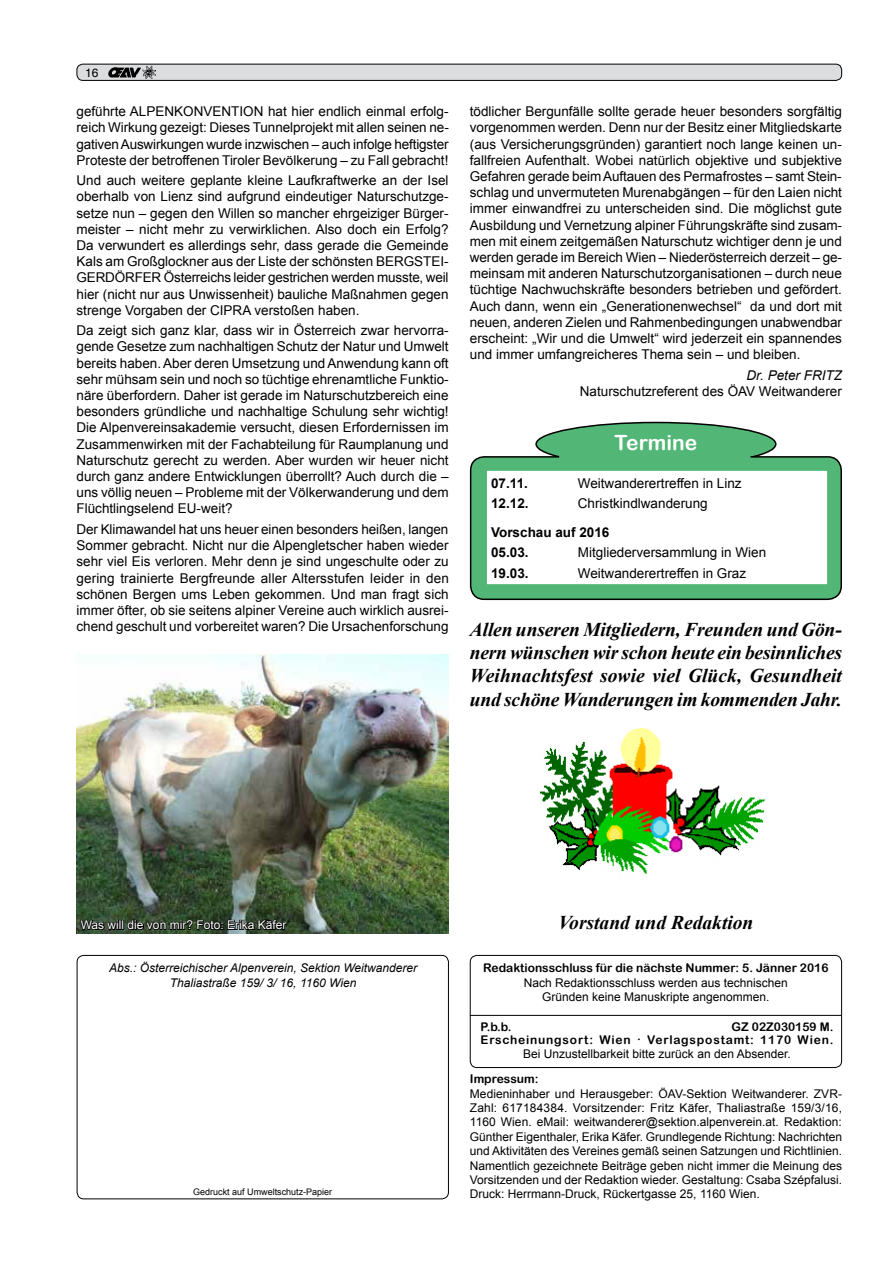
<style>
.page{position:relative;width:893px;height:1263px;background:#fff}
.page>*{position:absolute;margin:0;border:0;box-sizing:border-box;transform-origin:0 0}
.t1{font:21px "Arial Rounded MT Bold";color:#fff}
.t2{font:italic 700 19.5px/23.4px "Times New Roman";letter-spacing:-.01em;color:#000;text-align:justify}
.t3{font:13.5px/16.2px "Arial";color:#000;text-align:justify}
.t4{font:700 13.5px/20.4px "Arial";color:#000}
.t5{font:italic 13.5px "Arial";color:#000}
.t6{font:12px/14.4px "Arial";color:#000}
.t7{font:italic 12px/14.4px "Arial";color:#000;text-align:center}
.t8{font:12px "Arial Rounded MT Bold";color:#000}
.t9{font:12px/13.5px "Arial Rounded MT Bold";letter-spacing:.07em;color:#000;text-align:right}
.t10{font:12px "Arial";color:#fff}
.t11{font:12px "Helvetica";color:#000}
.t12{font:9px "Arial";color:#000}
</style>
<div class="page">
<div style="left:77px;top:64px;width:765px;height:16px;background:#dcddde;border-radius:6px"></div>
<div style="left:77px;top:64px;width:765px;height:17px;border:1px solid #000;border-radius:6px"></div>
<img style="left:108px;top:67px;width:28px;height:10px">
<svg style="left:136px;top:66px;width:19px;height:13px"></svg>
<img style="left:77px;top:654px;width:372px;height:279px">
<div style="left:77px;top:955px;width:372px;height:244px;border:1px solid #000;border-radius:7px"></div>
<svg style="left:79px;top:908px;width:209px;height:26px;background:#2c3d29"></svg>
<hr style="left:470px;top:1015px;width:372px;height:1px;background:#000">
<div style="left:470px;top:955px;width:372px;height:113px;border:1px solid #000;border-radius:7px"></div>
<div style="left:536px;top:422px;width:240px;height:44px;background:#52b776;border-radius:50%"></div>
<div style="left:535px;top:422px;width:241px;height:44px;border:2px solid #000;border-radius:50%"></div>
<div style="left:471px;top:457px;width:370px;height:142px;background:#52b776;border-radius:14px"></div>
<div style="left:470px;top:456px;width:372px;height:144px;border:2px solid #000;border-radius:14px"></div>
<div style="left:487px;top:471px;width:340px;height:113px;background:#fff"></div>
<div style="left:559px;top:452px;width:191px;height:12px;border:6px solid #52b776;border-radius:2px"></div>
<img style="left:540px;top:728px;width:225px;height:146px">
<p class="t11" style="left:85px;top:65px;width:15px">16</p>
<p class="t3" style="left:77px;top:103px;width:374px">geführte ALPENKONVENTION hat hier endlich einmal erfolg&shy;reich Wirkung gezeigt: Dieses Tunnelprojekt mit allen seinen ne&shy;gativen Auswirkungen wurde inzwischen – auch infolge heftigster Proteste der betroffenen Tiroler Bevölkerung – zu Fall gebracht!</p>
<p class="t3" style="left:77px;top:172px;width:374px">Und auch weitere geplante kleine Laufkraftwerke an der Isel oberhalb von Lienz sind aufgrund eindeutiger Naturschutzge&shy;setze nun – gegen den Willen so mancher ehrgeiziger Bürger&shy;meister – nicht mehr zu verwirklichen. Also doch ein Erfolg?<br>Da verwundert es allerdings sehr, dass gerade die Gemeinde Kals am Großglockner aus der Liste der schönsten BERGSTEI-GERDÖRFER Österreichs leider gestrichen werden musste, weil hier (nicht nur aus Unwissenheit) bauliche Maßnahmen gegen strenge Vorgaben der CIPRA verstoßen haben.</p>
<p class="t3" style="left:77px;top:323px;width:374px">Da zeigt sich ganz klar, dass wir in Österreich zwar hervorra&shy;gende Gesetze zum nachhaltigen Schutz der Natur und Umwelt bereits haben. Aber deren Umsetzung und Anwendung kann oft sehr mühsam sein und noch so tüchtige ehrenamtliche Funktio&shy;näre überfordern. Daher ist gerade im Naturschutzbereich eine besonders gründliche und nachhaltige Schulung sehr wichtig!<br>Die Alpenvereinsakademie versucht, diesen Erfordernissen im Zusammenwirken mit der Fachabteilung für Raumplanung und Naturschutz gerecht zu werden. Aber wurden wir heuer nicht durch ganz andere Entwicklungen überrollt? Auch durch die – uns völlig neuen – Probleme mit der Völkerwanderung und dem Flüchtlingselend EU-weit?</p>
<p class="t3" style="left:77px;top:521px;width:374px">Der Klimawandel hat uns heuer einen besonders heißen, langen Sommer gebracht. Nicht nur die Alpengletscher haben wieder sehr viel Eis verloren. Mehr denn je sind ungeschulte oder zu gering trainierte Bergfreunde aller Altersstufen leider in den schönen Bergen ums Leben gekommen. Und man fragt sich immer öfter, ob sie seitens alpiner Vereine auch wirklich ausrei&shy;chend geschult und vorbereitet waren? Die Ursachenforschung</p>
<p class="t3" style="left:470px;top:103px;width:374px;text-align:left">tödlicher Bergunfälle sollte gerade heuer besonders sorgfältig vorgenommen werden. Denn nur der Besitz einer Mitgliedskarte (aus Versicherungsgründen) garantiert noch lange keinen un&shy;fallfreien Aufenthalt. Wobei natürlich objektive und subjektive Gefahren gerade beim Auftauen des Permafrostes – samt Stein&shy;schlag und unvermuteten Murenabgängen – für den Laien nicht immer einwandfrei zu unterscheiden sind. Die möglichst gute Ausbildung und Vernetzung alpiner Führungskräfte sind zusam&shy;men mit einem zeitgemäßen Naturschutz wichtiger denn je und werden gerade im Bereich Wien – Niederösterreich derzeit – ge&shy;meinsam mit anderen Naturschutzorganisationen – durch neue tüchtige Nachwuchskräfte besonders betrieben und gefördert.<br>Auch dann, wenn ein „Generationenwechsel“ da und dort mit neuen, anderen Zielen und Rahmenbedingungen unabwendbar erscheint: „Wir und die Umwelt“ wird jederzeit ein spannendes und immer umfangreicheres Thema sein – und bleiben.</p>
<p class="t5" style="left:746px;top:366px;width:97px">Dr. Peter FRITZ</p>
<p class="t3" style="left:580px;top:383px;width:264px">Naturschutzreferent des ÖAV Weitwanderer</p>
<h1 class="t1" style="left:614px;top:430px;width:84px">Termine</h1>
<p class="t4" style="left:491px;top:473px;width:38px">07.11.</p>
<p class="t3" style="left:578px;top:475px;width:165px">Weitwanderertreffen in Linz</p>
<p class="t4" style="left:491px;top:493px;width:39px">12.12.</p>
<p class="t3" style="left:578px;top:495px;width:131px">Christkindlwanderung</p>
<p class="t4" style="left:491px;top:522px;width:120px">Vorschau auf 2016<br>05.03.</p>
<p class="t3" style="left:578px;top:545px;width:190px">Mitgliederversammlung in Wien</p>
<p class="t4" style="left:491px;top:563px;width:39px">19.03.</p>
<p class="t3" style="left:578px;top:565px;width:170px">Weitwanderertreffen in Graz</p>
<h2 class="t2" style="left:470px;top:617px;width:374px">Allen unseren Mitgliedern, Freunden und Gön&shy;nern wünschen wir schon heute ein besinnliches Weihnachtsfest sowie viel Glück, Gesundheit und schöne Wanderungen im kommenden Jahr.</h2>
<p class="t10" style="left:81px;top:917px;width:207px">Was will die von mir? Foto: Erika Käfer</p>
<p class="t7" style="left:109px;top:961px;width:310px">Abs.: Österreichischer Alpenverein, Sektion Weitwanderer<br>Thaliastraße 159/ 3/ 16, 1160 Wien</p>
<p class="t12" style="left:193px;top:1186px;width:141px">Gedruckt auf Umweltschutz-Papier</p>
<h2 class="t2" style="left:558px;top:910px;width:197px">Vorstand und Redaktion</h2>
<p class="t8" style="left:483px;top:961px;width:347px">Redaktionsschluss für die nächste Nummer: 5. Jänner 2016</p>
<p class="t6" style="left:524px;top:975px;width:266px;text-align:center">Nach Redaktionsschluss werden aus technischen<br>Gründen keine Manuskripte angenommen.</p>
<p class="t8" style="left:480px;top:1019px;width:32px">P.b.b.</p>
<p class="t9" style="left:480px;top:1019px;width:355px">GZ 02Z030159 M.<br>Erscheinungsort: Wien . Verlagspostamt: 1170 Wien.</p>
<p class="t6" style="left:523px;top:1046px;width:267px">Bei Unzustellbarkeit bitte zurück an den Absender.</p>
<p class="t8" style="left:470px;top:1072px;width:70px">Impressum:</p>
<p class="t6" style="left:470px;top:1086px;width:374px">Medieninhaber und Herausgeber: ÖAV-Sektion Weitwanderer. ZVR-Zahl: 617184384. Vorsitzender: Fritz Käfer, Thaliastraße 159/3/16, 1160 Wien. eMail: weitwanderer@sektion.alpenverein.at. Redaktion:<br>Günther Eigenthaler, Erika Käfer. Grundlegende Richtung: Nachrichten und Aktivitäten des Vereines gemäß seinen Satzungen und Richtlinien.<br>Namentlich gezeichnete Beiträge geben nicht immer die Meinung des Vorsitzenden und der Redaktion wieder. Gestaltung: Csaba Szépfalusi.<br>Druck: Herrmann-Druck, Rückertgasse 25, 1160 Wien.</p>
</div>
